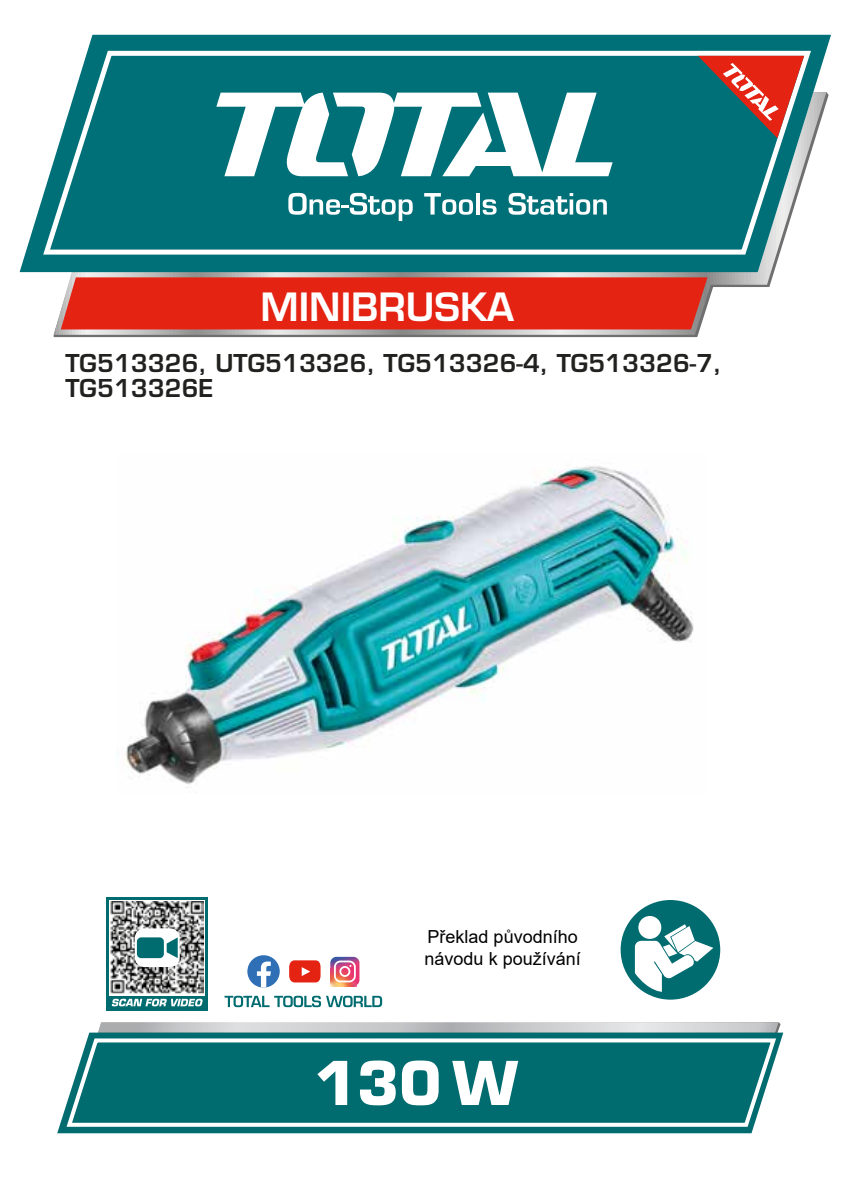
<style>
.page{position:relative;width:842px;height:1191px;background:#fff}
.page>*{position:absolute;margin:0;border:0;box-sizing:border-box;transform-origin:0 0}
.t1{font:600 38px "Eurostile LT Std";color:#fff}
.t2{font:600 24px/24.4px "Eurostile LT Std";color:#21211f}
.t3{font:18px/21.6px "Arial";color:#000}
</style>
<div class="page">
<svg style="left:54px;top:272px;width:720px;height:63px"></svg>
<div style="left:61px;top:277px;width:646px;height:52px;background:#e42313"></div>
<svg style="left:20px;top:35px;width:811px;height:237px;fill:#007078"></svg>
<svg style="left:40px;top:47px;width:774px;height:210px"></svg>
<svg style="left:216px;top:93px;width:397px;height:83px"></svg>
<svg style="left:288px;top:193px;width:125px;height:28px"></svg>
<svg style="left:424px;top:193px;width:49px;height:22px"></svg>
<hr style="left:476px;top:193px;width:4px;height:21px;background:#fff">
<svg style="left:483px;top:199px;width:14px;height:16px"></svg>
<svg style="left:508px;top:193px;width:99px;height:22px"></svg>
<svg style="left:698px;top:56px;width:106px;height:82px"></svg>
<svg style="left:98px;top:1022px;width:682px;height:10px"></svg>
<svg style="left:57px;top:1032px;width:726px;height:101px;fill:#006c70"></svg>
<svg style="left:64px;top:1035px;width:715px;height:93px"></svg>
<svg style="left:452px;top:1060px;width:66px;height:45px"></svg>
<svg style="left:402px;top:1060px;width:37px;height:45px"></svg>
<svg style="left:360px;top:1060px;width:36px;height:45px"></svg>
<svg style="left:317px;top:1060px;width:30px;height:45px"></svg>
<div style="left:107px;top:897px;width:101px;height:113px;background:#006c70"></div>
<svg style="left:109px;top:900px;width:96px;height:95px"></svg>
<img style="left:111px;top:901px;width:93px;height:94px">
<svg style="left:112px;top:998px;width:91px;height:8px"></svg>
<div style="left:135px;top:928px;width:45px;height:39px;background:#fff;border-radius:9px"></div>
<svg style="left:167px;top:937px;width:11px;height:21px"></svg>
<div style="left:137px;top:937px;width:27px;height:21px;background:#006c70;border-radius:4px"></div>
<svg style="left:225px;top:995px;width:157px;height:12px"></svg>
<svg style="left:289px;top:960px;width:32px;height:22px"></svg>
<div style="left:247px;top:955px;width:33px;height:32px;background:#2e6fb6;border-radius:50%"></div>
<svg style="left:257px;top:961px;width:14px;height:26px"></svg>
<svg style="left:330px;top:956px;width:29px;height:30px"></svg>
<div style="left:621px;top:900px;width:99px;height:99px;background:#006c70;border-radius:50%"></div>
<div style="left:638px;top:916px;width:23px;height:23px;background:#fff;border-radius:50%"></div>
<svg style="left:635px;top:924px;width:78px;height:67px"></svg>
<img style="left:125px;top:466px;width:569px;height:322px">
<h1 class="t1" style="left:261px;top:283px;width:255px">MINIBRUSKA</h1>
<p class="t2" style="left:66px;top:351px;width:658px">TG513326, UTG513326, TG513326-4, TG513326-7,<br>TG513326E</p>
<p class="t3" style="left:425px;top:926px;width:158px">Překlad původního návodu k používání</p>
</div>
